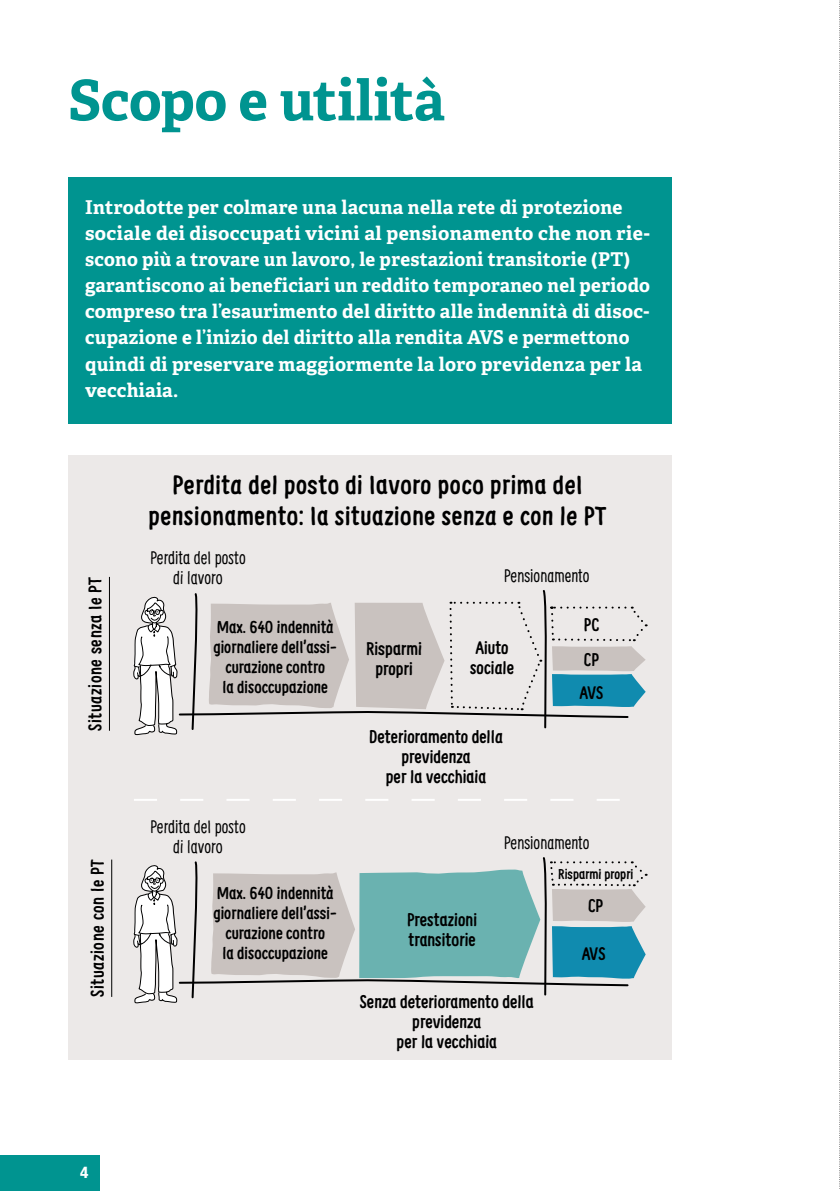
<style>
.page{position:relative;width:840px;height:1191px;background:#fff}
.page>*{position:absolute;margin:0;border:0;box-sizing:border-box;transform-origin:0 0}
.Haupttitel_Adelle_Bold_28pt_H1{font:700 56px "Adelle";letter-spacing:-.01em;color:#009490}
.t1{font:700 26px/31.2px "Supernettcn";letter-spacing:.02em;color:#000;text-align:center}
.Lead{font:700 19px/26px "Adelle";letter-spacing:.015em;color:#fff}
.t2{font:700 18px/20px "Supernettcn";color:#000;text-align:center}
.t3{font:18px/20px "Supernettcn";color:#000;text-align:center}
.t4{font:700 18px "Supernettcn";letter-spacing:.03em;color:#000}
.t5{font:700 17px/20px "Supernettcn";color:#000;text-align:center}
.t6{font:900 condensed 16px "Frutiger LT Pro";color:#fff}
.t7{font:700 14px "Supernettcn";color:#000}
</style>
<div class="page">
<div style="left:0;top:1155px;width:99px;height:36px;background:#009490"></div>
<div style="left:68px;top:177px;width:603px;height:247px;background:#009490"></div>
<div style="left:69px;top:455px;width:601px;height:605px;background:#ece9e8"></div>
<hr style="left:109px;top:577px;width:1px;height:153px;background:#000">
<hr style="left:111px;top:859px;width:1px;height:138px;background:#000">
<svg style="left:134px;top:799px;width:485px;height:2px"></svg>
<svg style="left:133px;top:857px;width:513px;height:147px"></svg>
<svg style="left:133px;top:590px;width:513px;height:146px"></svg>
<svg style="left:839px;top:0;width:1px;height:1189px"></svg>
<h1 class="Haupttitel_Adelle_Bold_28pt_H1" style="left:68px;top:65px;width:378px">Scopo e utilità</h1>
<p class="Lead" style="left:85px;top:195px;width:566px">Introdotte per colmare una lacuna nella rete di protezione sociale dei disoccupati vicini al pensionamento che non rie&shy;scono più a trovare un lavoro, le prestazioni transitorie (PT) garantiscono ai beneficiari un reddito temporaneo nel periodo compreso tra l’esaurimento del diritto alle indennità di disoc&shy;cupazione e l’inizio del diritto alla rendita AVS e permettono quindi di preservare maggiormente la loro previdenza per la vecchiaia.</p>
<p class="t4" style="left:83px;top:730px;width:155px;rotate:-90deg">Situazione senza le PT</p>
<p class="t4" style="left:85px;top:997px;width:139px;rotate:-90deg">Situazione con le PT</p>
<h2 class="t1" style="left:148px;top:468px;width:459px">Perdita del posto di lavoro poco prima del pensionamento: la situazione senza e con le PT</h2>
<p class="t3" style="left:150px;top:547px;width:97px">Perdita del posto di lavoro</p>
<p class="t5" style="left:213px;top:616px;width:125px">Max. 640 indennità giornaliere dell’assi&shy;curazione contro<br>la disoccupazione</p>
<p class="t3" style="left:150px;top:815px;width:97px">Perdita del posto di lavoro</p>
<p class="t5" style="left:213px;top:883px;width:125px">Max. 640 indennità giornaliere dell’assi&shy;curazione contro<br>la disoccupazione</p>
<p class="t2" style="left:366px;top:638px;width:57px">Risparmi propri</p>
<p class="t3" style="left:504px;top:565px;width:87px">Pensionamento</p>
<p class="t2" style="left:470px;top:637px;width:45px;text-align:left">Aiuto sociale</p>
<p class="t2" style="left:583px;top:607px;width:17px;line-height:34.4px;text-align:left">PC<br>CP</p>
<p class="t2" style="left:579px;top:682px;width:25px">AVS</p>
<p class="t2" style="left:369px;top:726px;width:135px">Deterioramento della previdenza<br>per la vecchiaia</p>
<p class="t3" style="left:504px;top:832px;width:87px">Pensionamento</p>
<p class="t2" style="left:407px;top:909px;width:71px;text-align:left">Prestazioni transitorie</p>
<p class="t2" style="left:360px;top:991px;width:175px">Senza deterioramento della previdenza<br>per la vecchiaia</p>
<p class="t7" style="left:558px;top:864px;width:77px">Risparmi propri</p>
<p class="t2" style="left:588px;top:895px;width:17px">CP</p>
<p class="t2" style="left:581px;top:943px;width:25px">AVS</p>
<p class="t6" style="left:80px;top:1163px;width:10px">4</p>
</div>
